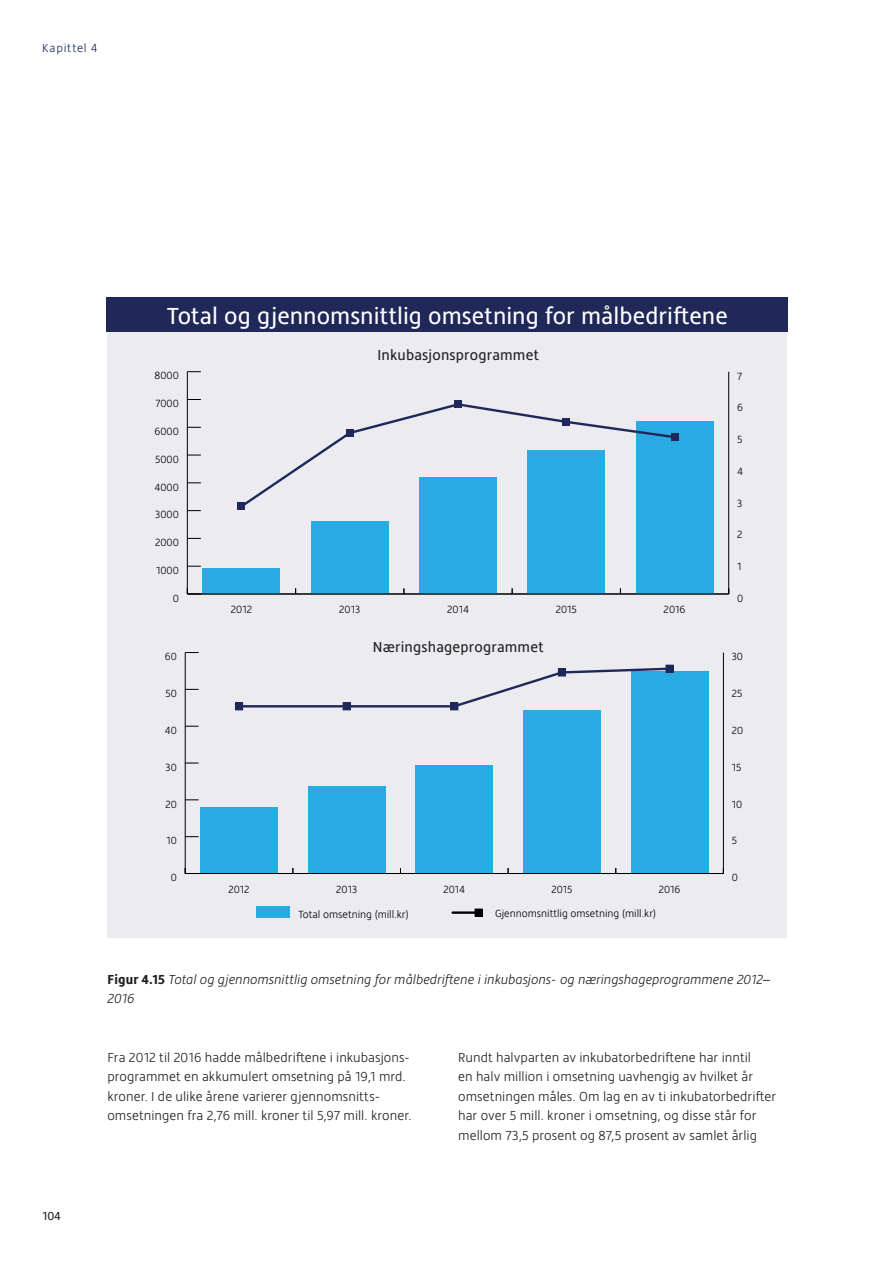
<style>
.page{position:relative;width:893px;height:1263px;background:#fff}
.page>*{position:absolute;margin:0;border:0;box-sizing:border-box;transform-origin:0 0}
.ingress{font:24px "Hedley New";letter-spacing:.005em;color:#fff}
.ingress-2{font:15px "Hedley New";letter-spacing:.01em;color:#231f20}
.brødtekst{font:300 13.5px/19.5px "Hedley New";letter-spacing:.005em;color:#231f20}
.brødtekst-2{font:italic 300 13.5px/19.5px "Hedley New";color:#231f20}
.t1{font:300 12px "Hedley New";letter-spacing:.06em;color:#1d2658}
.t2{font:12px "Hedley New";color:#231f20}
.t3{font:300 10.8px "Hedley New";color:#000}
.t4{font:300 10.65px "Hedley New";color:#000}
.s1{font-weight:700;font-style:normal}
</style>
<div class="page">
<div style="left:106px;top:298px;width:682px;height:34px;background:#1f2859"></div>
<div style="left:108px;top:332px;width:679px;height:606px;background:#ebebf0"></div>
<hr style="left:187px;top:372px;width:1px;height:222px;background:#000">
<svg style="left:187px;top:566px;width:14px;height:1px"></svg>
<svg style="left:187px;top:538px;width:14px;height:1px"></svg>
<svg style="left:187px;top:510px;width:14px;height:1px"></svg>
<svg style="left:187px;top:482px;width:14px;height:1px"></svg>
<svg style="left:187px;top:455px;width:14px;height:1px"></svg>
<svg style="left:187px;top:427px;width:14px;height:1px"></svg>
<svg style="left:187px;top:399px;width:14px;height:1px"></svg>
<svg style="left:187px;top:371px;width:14px;height:1px"></svg>
<div style="left:202px;top:569px;width:78px;height:25px;background:#28abe2"></div>
<div style="left:311px;top:522px;width:78px;height:72px;background:#28abe2"></div>
<div style="left:419px;top:478px;width:78px;height:116px;background:#28abe2"></div>
<div style="left:527px;top:450px;width:78px;height:144px;background:#28abe2"></div>
<div style="left:636px;top:422px;width:77px;height:172px;background:#28abe2"></div>
<hr style="left:187px;top:594px;width:542px;height:1px;background:#000">
<svg style="left:187px;top:593px;width:14px;height:2px"></svg>
<hr style="left:728px;top:372px;width:1px;height:222px;background:#000">
<svg style="left:238px;top:403px;width:439px;height:103px"></svg>
<div style="left:238px;top:503px;width:7px;height:7px;background:#1e285a"></div>
<div style="left:346px;top:429px;width:7px;height:8px;background:#1e285a"></div>
<div style="left:454px;top:401px;width:8px;height:7px;background:#1e285a"></div>
<div style="left:563px;top:418px;width:7px;height:7px;background:#1e285a"></div>
<div style="left:671px;top:433px;width:7px;height:8px;background:#1e285a"></div>
<hr style="left:185px;top:652px;width:1px;height:221px;background:#000">
<svg style="left:185px;top:836px;width:14px;height:1px"></svg>
<svg style="left:185px;top:799px;width:14px;height:1px"></svg>
<svg style="left:185px;top:763px;width:14px;height:1px"></svg>
<svg style="left:185px;top:726px;width:14px;height:1px"></svg>
<svg style="left:185px;top:689px;width:14px;height:1px"></svg>
<svg style="left:185px;top:652px;width:14px;height:1px"></svg>
<div style="left:200px;top:807px;width:78px;height:66px;background:#28abe2"></div>
<div style="left:308px;top:786px;width:77px;height:87px;background:#28abe2"></div>
<div style="left:416px;top:764px;width:77px;height:109px;background:#28abe2"></div>
<div style="left:523px;top:710px;width:78px;height:163px;background:#28abe2"></div>
<div style="left:631px;top:671px;width:77px;height:202px;background:#28abe2"></div>
<hr style="left:185px;top:873px;width:538px;height:1px;background:#000">
<hr style="left:723px;top:652px;width:1px;height:221px;background:#000">
<hr style="left:239px;top:705px;width:108px;height:2px;background:#1e285a">
<hr style="left:347px;top:705px;width:107px;height:2px;background:#1e285a">
<svg style="left:458px;top:666px;width:208px;height:43px"></svg>
<div style="left:235px;top:703px;width:8px;height:7px;background:#1e285a"></div>
<div style="left:235px;top:702px;width:8px;height:8px;border:1px solid #1e285a"></div>
<div style="left:343px;top:703px;width:7px;height:7px;background:#1e285a"></div>
<div style="left:343px;top:702px;width:8px;height:8px;border:1px solid #1e285a"></div>
<div style="left:451px;top:703px;width:7px;height:7px;background:#1e285a"></div>
<div style="left:450px;top:702px;width:8px;height:8px;border:1px solid #1e285a"></div>
<div style="left:558px;top:669px;width:7px;height:7px;background:#1e285a"></div>
<div style="left:558px;top:668px;width:8px;height:8px;border:1px solid #1e285a"></div>
<div style="left:666px;top:665px;width:7px;height:7px;background:#1e285a"></div>
<div style="left:666px;top:665px;width:7px;height:8px;border:1px solid #1e285a"></div>
<div style="left:257px;top:906px;width:33px;height:11px;background:#28abe2"></div>
<hr style="left:453px;top:911px;width:23px;height:3px;background:#000">
<div style="left:475px;top:909px;width:7px;height:7px;background:#000"></div>
<p class="t1" style="left:42px;top:41px;width:57px">Kapittel 4</p>
<p class="t2" style="left:43px;top:1209px;width:20px">104</p>
<p class="ingress" style="left:167px;top:302px;width:563px">Total og gjennomsnittlig omsetning for målbedriftene</p>
<p class="t3" style="left:155px;top:370px;width:26px">8000</p>
<p class="t3" style="left:155px;top:397px;width:25px">7000</p>
<p class="t3" style="left:155px;top:425px;width:26px">6000</p>
<p class="t3" style="left:155px;top:453px;width:25px">5000</p>
<p class="t3" style="left:155px;top:481px;width:26px">4000</p>
<p class="t3" style="left:155px;top:509px;width:25px">3000</p>
<p class="t3" style="left:155px;top:536px;width:25px">2000</p>
<p class="t3" style="left:156px;top:564px;width:24px">1000</p>
<p class="t3" style="left:173px;top:592px;width:8px">0</p>
<p class="t4" style="left:165px;top:651px;width:14px">60</p>
<p class="t4" style="left:165px;top:687px;width:13px">50</p>
<p class="t4" style="left:165px;top:724px;width:13px">40</p>
<p class="t4" style="left:166px;top:761px;width:13px">30</p>
<p class="t4" style="left:165px;top:798px;width:13px">20</p>
<p class="t4" style="left:166px;top:835px;width:12px">10</p>
<p class="t4" style="left:171px;top:871px;width:8px">0</p>
<p class="ingress-2" style="left:377px;top:346px;width:163px">Inkubasjonsprogrammet</p>
<p class="t3" style="left:231px;top:603px;width:23px">2012</p>
<p class="t3" style="left:339px;top:603px;width:23px">2013</p>
<p class="t3" style="left:447px;top:603px;width:23px">2014</p>
<p class="t3" style="left:556px;top:603px;width:23px">2015</p>
<p class="t3" style="left:664px;top:603px;width:23px">2016</p>
<p class="ingress-2" style="left:373px;top:639px;width:172px">Næringshageprogrammet</p>
<p class="t4" style="left:228px;top:883px;width:23px">2012</p>
<p class="t4" style="left:336px;top:883px;width:22px">2013</p>
<p class="t4" style="left:443px;top:883px;width:23px">2014</p>
<p class="t4" style="left:551px;top:883px;width:23px">2015</p>
<p class="t4" style="left:659px;top:883px;width:23px">2016</p>
<p class="t4" style="left:298px;top:908px;width:112px">Total omsetning (mill.kr)</p>
<p class="t4" style="left:495px;top:907px;width:163px">Gjennomsnittlig omsetning (mill.kr)</p>
<p class="t3" style="left:737px;top:370px;width:6px">7</p>
<p class="t3" style="left:737px;top:401px;width:7px">6</p>
<p class="t3" style="left:737px;top:433px;width:7px">5</p>
<p class="t3" style="left:737px;top:465px;width:7px">4</p>
<p class="t3" style="left:737px;top:497px;width:7px">3</p>
<p class="t3" style="left:737px;top:528px;width:7px">2</p>
<p class="t3" style="left:737px;top:560px;width:6px">1</p>
<p class="t3" style="left:737px;top:592px;width:8px">0</p>
<p class="t4" style="left:732px;top:651px;width:13px">30</p>
<p class="t4" style="left:732px;top:687px;width:12px">25</p>
<p class="t4" style="left:732px;top:724px;width:13px">20</p>
<p class="t4" style="left:732px;top:761px;width:11px">15</p>
<p class="t4" style="left:732px;top:798px;width:12px">10</p>
<p class="t4" style="left:732px;top:835px;width:7px">5</p>
<p class="t4" style="left:732px;top:871px;width:8px">0</p>
<p class="brødtekst-2" style="left:108px;top:969px;width:664px"><span class="s1">Figur 4.15</span> Total og gjennomsnittlig omsetning for målbedriftene i inkubasjons- og næringshageprogrammene 2012–<br>2016</p>
<p class="brødtekst" style="left:107px;top:1047px;width:306px">Fra 2012 til 2016 hadde målbedriftene i inkubasjons&shy;programmet en akkumulert omsetning på 19,1 mrd. kroner. I de ulike årene varierer gjennomsnitts&shy;omsetningen fra 2,76 mill. kroner til 5,97 mill. kroner.</p>
<p class="brødtekst" style="left:458px;top:1047px;width:320px">Rundt halvparten av inkubatorbedriftene har inntil<br>en halv million i omsetning uavhengig av hvilket år omsetningen måles. Om lag en av ti inkubatorbedrifter har over 5 mill. kroner i omsetning, og disse står for mellom 73,5 prosent og 87,5 prosent av samlet årlig</p>
</div>
